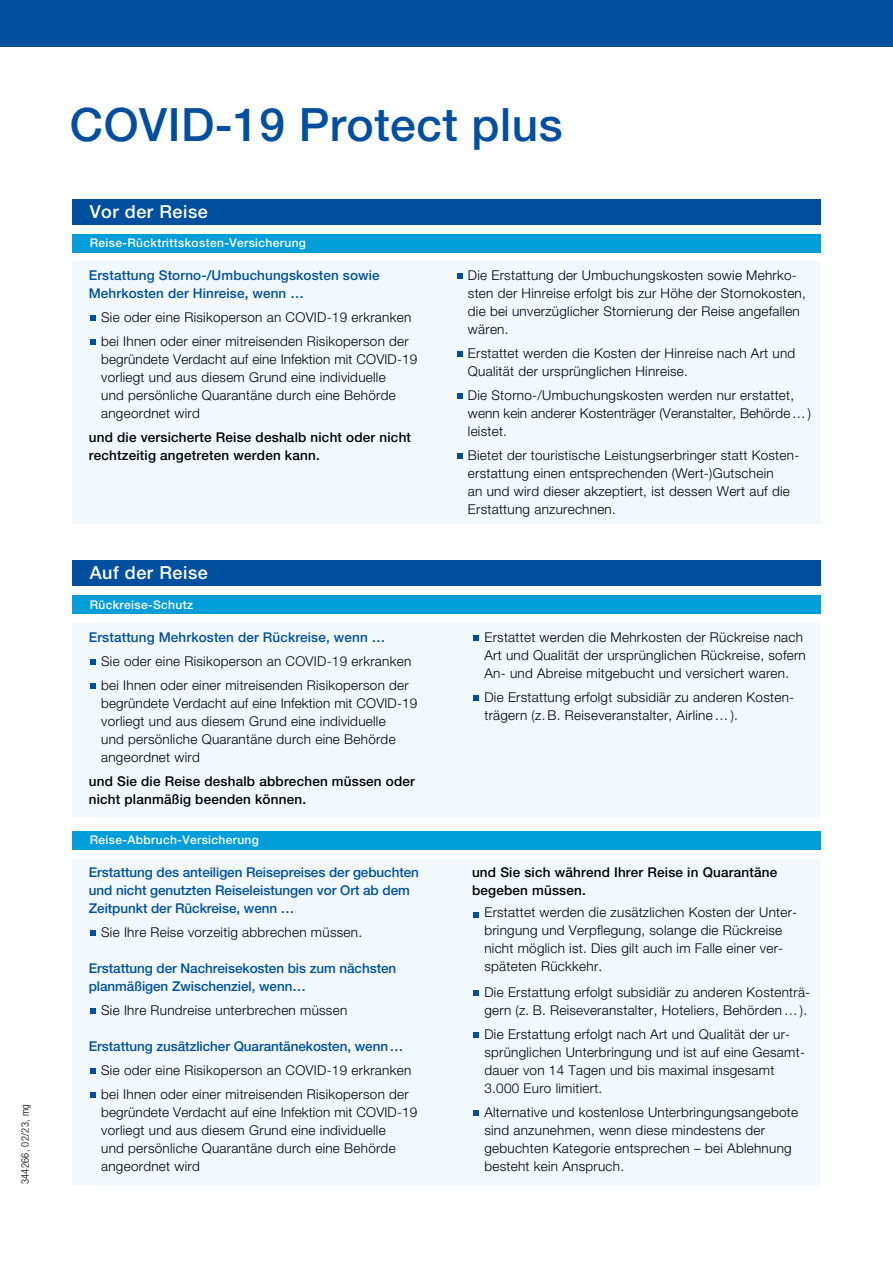
<style>
.page{position:relative;width:893px;height:1263px;background:#fff}
.page>*{position:absolute;margin:0;border:0;box-sizing:border-box;transform-origin:0 0}
.t1{font:500 46.05px "Helvetica Neue LT Pro";letter-spacing:.01em;color:#004f9f}
.t2{font:500 18px "Helvetica Neue LT Pro";letter-spacing:.03em;color:#fff}
.t3{font:300 13.5px/18px "Helvetica Neue LT Pro";letter-spacing:.02em;color:#000}
.t4{font:500 13.5px/18px "Helvetica Neue LT Pro";letter-spacing:-.005em;color:#004f9f}
.t5{font:500 13.5px/18px "Helvetica Neue LT Pro";letter-spacing:.015em;color:#000}
.t6{font:500 12px "Helvetica Neue LT Pro";letter-spacing:.03em;color:#fff}
.t7{font:300 condensed 10.5px "Helvetica Neue LT Pro";letter-spacing:.03em;color:#000}
</style>
<div class="page">
<div style="left:0;top:0;width:893px;height:47px;background:#004f9f"></div>
<div style="left:72px;top:560px;width:749px;height:26px;background:#004f9f"></div>
<div style="left:72px;top:623px;width:749px;height:194px;background:#f1f9fe"></div>
<div style="left:72px;top:859px;width:749px;height:325px;background:#f1f9fe"></div>
<svg style="left:90px;top:659px;width:5px;height:5px"></svg>
<svg style="left:90px;top:683px;width:5px;height:5px"></svg>
<svg style="left:90px;top:930px;width:5px;height:5px"></svg>
<svg style="left:90px;top:1008px;width:5px;height:5px"></svg>
<svg style="left:90px;top:1068px;width:5px;height:5px"></svg>
<svg style="left:90px;top:1092px;width:5px;height:5px"></svg>
<div style="left:72px;top:596px;width:749px;height:18px;background:#009ed9"></div>
<svg style="left:473px;top:635px;width:6px;height:5px"></svg>
<svg style="left:473px;top:695px;width:6px;height:5px"></svg>
<svg style="left:473px;top:912px;width:6px;height:5px"></svg>
<svg style="left:473px;top:990px;width:6px;height:5px"></svg>
<svg style="left:473px;top:1032px;width:6px;height:5px"></svg>
<svg style="left:473px;top:1110px;width:6px;height:5px"></svg>
<div style="left:72px;top:831px;width:749px;height:18px;background:#009ed9"></div>
<div style="left:72px;top:199px;width:749px;height:25px;background:#004f9f"></div>
<div style="left:72px;top:234px;width:749px;height:18px;background:#009ed9"></div>
<div style="left:72px;top:261px;width:749px;height:263px;background:#f1f9fe"></div>
<svg style="left:90px;top:315px;width:5px;height:5px"></svg>
<svg style="left:90px;top:339px;width:5px;height:5px"></svg>
<svg style="left:457px;top:273px;width:5px;height:5px"></svg>
<svg style="left:457px;top:351px;width:5px;height:5px"></svg>
<svg style="left:457px;top:393px;width:5px;height:5px"></svg>
<svg style="left:457px;top:453px;width:5px;height:5px"></svg>
<p class="t7" style="left:19px;top:1184px;width:82px;rotate:-90deg">344266, 02/23, mg</p>
<h1 class="t1" style="left:70px;top:97px;width:494px">COVID-19 Protect plus</h1>
<h2 class="t2" style="left:90px;top:201px;width:120px">Vor der Reise</h2>
<p class="t6" style="left:90px;top:236px;width:218px">Reise-Rücktrittskosten-Versicherung</p>
<p class="t4" style="left:89px;top:266px;width:292px">Erstattung Storno-/Umbuchungskosten sowie<br>Mehrkosten der Hinreise, wenn …</p>
<p class="t3" style="left:101px;top:305px;width:312px;line-height:24px">Sie oder eine Risikoperson an COVID-19 erkranken bei Ihnen oder einer mitreisenden Risikoperson der</p>
<p class="t3" style="left:101px;top:350px;width:318px">begründete Verdacht auf eine Infektion mit COVID-19 vorliegt und aus diesem Grund eine individuelle<br>und persönliche Quarantäne durch eine Behörde angeordnet wird</p>
<p class="t5" style="left:89px;top:428px;width:324px">und die versicherte Reise deshalb nicht oder nicht rechtzeitig angetreten werden kann.</p>
<h2 class="t2" style="left:90px;top:562px;width:120px">Auf der Reise</h2>
<p class="t6" style="left:90px;top:597px;width:105px">Rückreise-Schutz</p>
<p class="t4" style="left:89px;top:628px;width:298px">Erstattung Mehrkosten der Rückreise, wenn …</p>
<p class="t3" style="left:101px;top:649px;width:312px;line-height:24px">Sie oder eine Risikoperson an COVID-19 erkranken bei Ihnen oder einer mitreisenden Risikoperson der</p>
<p class="t3" style="left:101px;top:694px;width:318px">begründete Verdacht auf eine Infektion mit COVID-19 vorliegt und aus diesem Grund eine individuelle<br>und persönliche Quarantäne durch eine Behörde angeordnet wird</p>
<p class="t5" style="left:89px;top:772px;width:328px">und Sie die Reise deshalb abbrechen müssen oder nicht planmäßig beenden können.</p>
<p class="t6" style="left:90px;top:833px;width:171px">Reise-Abbruch-Versicherung</p>
<p class="t4" style="left:89px;top:863px;width:332px">Erstattung des anteiligen Reisepreises der gebuchten und nicht genutzten Reiseleistungen vor Ort ab dem<br>Zeitpunkt der Rückreise, wenn …</p>
<p class="t3" style="left:101px;top:923px;width:262px">Sie Ihre Reise vorzeitig abbrechen müssen.</p>
<p class="t4" style="left:89px;top:959px;width:309px">Erstattung der Nachreisekosten bis zum nächsten planmäßigen Zwischenziel, wenn…</p>
<p class="t3" style="left:101px;top:1001px;width:248px">Sie Ihre Rundreise unterbrechen müssen</p>
<p class="t4" style="left:89px;top:1037px;width:316px">Erstattung zusätzlicher Quarantänekosten, wenn…</p>
<p class="t3" style="left:101px;top:1058px;width:312px;line-height:24px">Sie oder eine Risikoperson an COVID-19 erkranken bei Ihnen oder einer mitreisenden Risikoperson der</p>
<p class="t3" style="left:101px;top:1103px;width:318px">begründete Verdacht auf eine Infektion mit COVID-19 vorliegt und aus diesem Grund eine individuelle<br>und persönliche Quarantäne durch eine Behörde angeordnet wird</p>
<p class="t3" style="left:468px;top:266px;width:339px">Die Erstattung der Umbuchungskosten sowie Mehrko&shy;sten der Hinreise erfolgt bis zur Höhe der Stornokosten, die bei unverzüglicher Stornierung der Reise angefallen wären.</p>
<p class="t3" style="left:468px;top:344px;width:329px">Erstattet werden die Kosten der Hinreise nach Art und<br>Qualität der ursprünglichen Hinreise.</p>
<p class="t3" style="left:468px;top:386px;width:344px">Die Storno-/Umbuchungskosten werden nur erstattet, wenn kein anderer Kostenträger (Veranstalter, Behörde…) leistet.</p>
<p class="t3" style="left:468px;top:446px;width:331px">Bietet der touristische Leistungserbringer statt Kosten&shy;erstattung einen entsprechenden (Wert-)Gutschein<br>an und wird dieser akzeptiert, ist dessen Wert auf die Erstattung anzurechnen.</p>
<p class="t3" style="left:484px;top:628px;width:323px">Erstattet werden die Mehrkosten der Rückreise nach<br>Art und Qualität der ursprünglichen Rückreise, sofern<br>An- und Abreise mitgebucht und versichert waren.</p>
<p class="t3" style="left:484px;top:688px;width:310px">Die Erstattung erfolgt subsidiär zu anderen Kosten&shy;trägern (z.B. Reiseveranstalter, Airline…).</p>
<p class="t5" style="left:472px;top:863px;width:307px">und Sie sich während Ihrer Reise in Quarantäne begeben müssen.</p>
<p class="t3" style="left:484px;top:903px;width:314px">Erstattet werden die zusätzlichen Kosten der Unter&shy;bringung und Verpflegung, solange die Rückreise nicht möglich ist. Dies gilt auch im Falle einer ver&shy;späteten Rückkehr.</p>
<p class="t3" style="left:484px;top:983px;width:327px">Die Erstattung erfolgt subsidiär zu anderen Kostenträ&shy;gern (z. B. Reiseveranstalter, Hoteliers, Behörden…).</p>
<p class="t3" style="left:484px;top:1025px;width:322px">Die Erstattung erfolgt nach Art und Qualität der ur&shy;sprünglichen Unterbringung und ist auf eine Gesamt&shy;dauer von 14 Tagen und bis maximal insgesamt 3.000 Euro limitiert.</p>
<p class="t3" style="left:484px;top:1103px;width:315px">Alternative und kostenlose Unterbringungsangebote sind anzunehmen, wenn diese mindestens der gebuchten Kategorie entsprechen – bei Ablehnung besteht kein Anspruch.</p>
</div>
